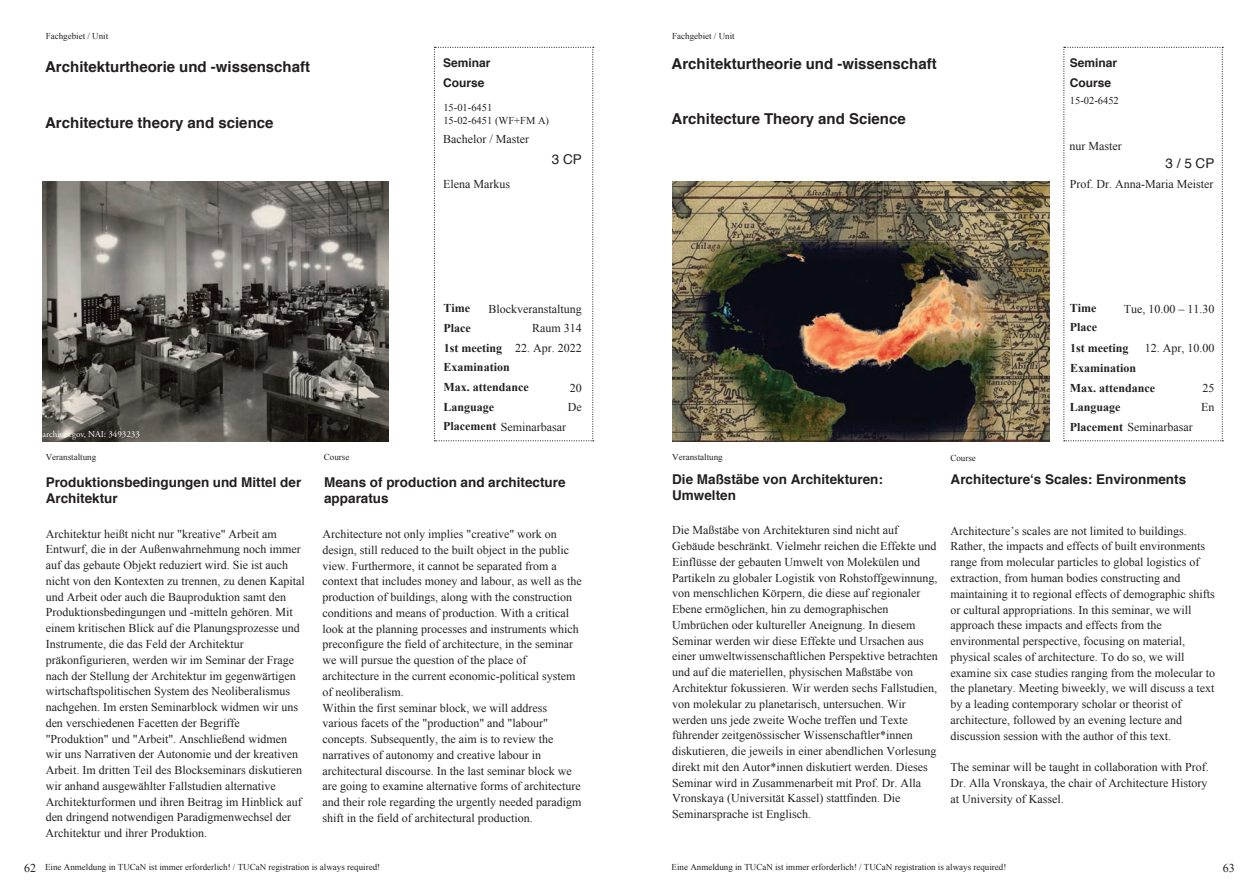
<style>
.page{position:relative;width:1259px;height:893px;background:#fff}
.page>*{position:absolute;margin:0;border:0;box-sizing:border-box;transform-origin:0 0}
.t1{font:700 15px "Helvetica";color:#231f20}
.t2{font:700 13.5px/16px "Helvetica";color:#231f20}
.t3{font:13.5px "Helvetica";color:#231f20}
.t4{font:12px/15.8px "Times New Roman";color:#231f20}
.t5{font:700 12px/20px "Times New Roman";color:#231f20}
.t6{font:700 12px/19.8px "Helvetica";color:#231f20}
.t7{font:12px "Times New Roman";color:#231f20}
.t8{font:10.5px/13.8px "Times New Roman";color:#231f20}
.t9{font:9px "Times New Roman";color:#231f20}
.t10{font:9px "Adobe Garamond Pro";color:#fff}
.s1{font-weight:700}
</style>
<div class="page">
<img style="left:43px;top:182px;width:346px;height:259px">
<img style="left:672px;top:182px;width:377px;height:259px">
<svg style="left:434px;top:47px;width:160px;height:394px"></svg>
<svg style="left:1063px;top:47px;width:160px;height:394px"></svg>
<p class="t9" style="left:46px;top:30px;width:64px">Fachgebiet / Unit</p>
<p class="t1" style="left:45px;top:55px;width:266px">Architekturtheorie und -wissenschaft</p>
<p class="t6" style="left:443px;top:53px;width:49px">Seminar<br>Course</p>
<p class="t8" style="left:443px;top:100px;width:107px">15-01-6451<br>15-02-6451 (WF+FM A)<br>BA: nur disz. Vertiefung</p>
<p class="t1" style="left:45px;top:110px;width:230px">Architecture theory and science</p>
<p class="t4" style="left:443px;top:130px;width:87px">Bachelor / Master</p>
<p class="t4" style="left:443px;top:176px;width:68px">Elena Markus</p>
<p class="t3" style="left:552px;top:149px;width:31px">3 CP</p>
<p class="t10" style="left:43px;top:429px;width:99px">archives.gov, NAI: 3493233</p>
<p class="t9" style="left:46px;top:451px;width:52px">Veranstaltung</p>
<p class="t2" style="left:46px;top:474px;width:257px">Produktionsbedingungen und Mittel der<br>Architektur</p>
<p class="t4" style="left:46px;top:526px;width:261px">Architektur heißt nicht nur "kreative" Arbeit am Entwurf, die in der Außenwahrnehmung noch immer auf das gebaute Objekt reduziert wird. Sie ist auch nicht von den Kontexten zu trennen, zu denen Kapital und Arbeit oder auch die Bauproduktion samt den Produktionsbedingungen und -mitteln gehören. Mit einem kritischen Blick auf die Planungsprozesse und Instrumente, die das Feld der Architektur präkonfigurieren, werden wir im Seminar der Frage nach der Stellung der Architektur im gegenwärtigen wirtschaftspolitischen System des Neoliberalismus nachgehen. Im ersten Seminarblock widmen wir uns den verschiedenen Facetten der Begriffe "Produktion" und "Arbeit". Anschließend widmen wir uns Narrativen der Autonomie und der kreativen Arbeit. Im dritten Teil des Blockseminars diskutieren wir anhand ausgewählter Fallstudien alternative Architekturformen und ihren Beitrag im Hinblick auf den dringend notwendigen Paradigmenwechsel der Architektur und ihrer Produktion.</p>
<p class="t5" style="left:443px;top:298px;width:28px">Time</p>
<p class="t4" style="left:488px;top:301px;width:95px">Blockveranstaltung</p>
<p class="t5" style="left:443px;top:317px;width:29px">Place</p>
<p class="t4" style="left:444px;top:318px;width:140px;line-height:20px;text-align:right">Raum 314<br><span class="s1">1st meeting</span> 22. Apr. 2022</p>
<p class="t5" style="left:443px;top:357px;width:87px">Examination<br>Max. attendance</p>
<p class="t4" style="left:570px;top:380px;width:13px">20</p>
<p class="t5" style="left:443px;top:396px;width:52px">Language</p>
<p class="t4" style="left:568px;top:399px;width:15px">De</p>
<p class="t4" style="left:443px;top:419px;width:124px"><span class="s1">Placement</span> Seminarbasar</p>
<p class="t9" style="left:324px;top:451px;width:27px">Course</p>
<p class="t2" style="left:324px;top:475px;width:243px">Means of production and architecture apparatus</p>
<p class="t4" style="left:322px;top:526px;width:261px">Architecture not only implies "creative" work on design, still reduced to the built object in the public view. Furthermore, it cannot be separated from a context that includes money and labour, as well as the production of buildings, along with the construction conditions and means of production. With a critical look at the planning processes and instruments which preconfigure the field of architecture, in the seminar we will pursue the question of the place of architecture in the current economic-political system of neoliberalism.<br>Within the first seminar block, we will address various facets of the "production" and "labour" concepts. Subsequently, the aim is to review the narratives of autonomy and creative labour in architectural discourse. In the last seminar block we are going to examine alternative forms of architecture and their role regarding the urgently needed paradigm shift in the field of architectural production.</p>
<p class="t9" style="left:672px;top:30px;width:64px">Fachgebiet / Unit</p>
<p class="t1" style="left:671px;top:51px;width:266px">Architekturtheorie und -wissenschaft</p>
<p class="t6" style="left:1069px;top:53px;width:49px">Seminar<br>Course</p>
<p class="t8" style="left:1070px;top:94px;width:50px">15-02-6452</p>
<p class="t4" style="left:1069px;top:138px;width:54px">nur Master</p>
<p class="t1" style="left:671px;top:107px;width:236px">Architecture Theory and Science</p>
<p class="t3" style="left:1165px;top:153px;width:50px">3/5CP</p>
<p class="t4" style="left:1069px;top:176px;width:145px">Prof. Dr. Anna-Maria Meister</p>
<p class="t5" style="left:1070px;top:297px;width:28px">Time</p>
<p class="t4" style="left:1123px;top:301px;width:92px">Tue, 10.00 – 11.30</p>
<p class="t5" style="left:1070px;top:317px;width:60px;line-height:20.9px">Place<br>1st meeting</p>
<p class="t4" style="left:1144px;top:340px;width:71px">12. Apr, 10.00</p>
<p class="t5" style="left:1070px;top:357px;width:87px">Examination<br>Max. attendance</p>
<p class="t4" style="left:1202px;top:379px;width:13px">25</p>
<p class="t5" style="left:1070px;top:397px;width:52px">Language</p>
<p class="t4" style="left:1201px;top:399px;width:15px">En</p>
<p class="t4" style="left:1069px;top:419px;width:124px"><span class="s1">Placement</span> Seminarbasar</p>
<p class="t9" style="left:672px;top:451px;width:52px">Veranstaltung</p>
<p class="t2" style="left:672px;top:471px;width:212px">Die Maßstäbe von Architekturen:<br>Umwelten</p>
<p class="t4" style="left:672px;top:522px;width:267px">Die Maßstäbe von Architekturen sind nicht auf Gebäude beschränkt. Vielmehr reichen die Effekte und Einflüsse der gebauten Umwelt von Molekülen und Partikeln zu globaler Logistik von Rohstoffgewinnung, von menschlichen Körpern, die diese auf regionaler Ebene ermöglichen, hin zu demographischen Umbrüchen oder kultureller Aneignung. In diesem Seminar werden wir diese Effekte und Ursachen aus einer umweltwissenschaftlichen Perspektive betrachten und auf die materiellen, physischen Maßstäbe von Architektur fokussieren. Wir werden sechs Fallstudien, von molekular zu planetarisch, untersuchen. Wir werden uns jede zweite Woche treffen und Texte führender zeitgenössischer Wissenschaftler*innen diskutieren, die jeweils in einer abendlichen Vorlesung direkt mit den Autor*innen diskutiert werden. Dieses Seminar wird in Zusammenarbeit mit Prof. Dr. Alla Vronskaya (Universität Kassel) stattfinden. Die Seminarsprache ist Englisch.</p>
<p class="t4" style="left:950px;top:523px;width:266px">Architecture’s scales are not limited to buildings.<br>Rather, the impacts and effects of built environments range from molecular particles to global logistics of extraction, from human bodies constructing and maintaining it to regional effects of demographic shifts or cultural appropriations. In this seminar, we will approach these impacts and effects from the environmental perspective, focusing on material, physical scales of architecture. To do so, we will examine six case studies ranging from the molecular to the planetary. Meeting biweekly, we will discuss a text by a leading contemporary scholar or theorist of architecture, followed by an evening lecture and discussion session with the author of this text.</p>
<p class="t9" style="left:950px;top:451px;width:27px">Course</p>
<p class="t2" style="left:950px;top:471px;width:237px">Architectureʻs Scales: Environments</p>
<p class="t4" style="left:950px;top:759px;width:260px;text-align:justify">The seminar will be taught in collaboration with Prof.<br>Dr. Alla Vronskaya, the chair of Architecture History at University of Kassel.</p>
<p class="t7" style="left:24px;top:859px;width:13px">62</p>
<p class="t7" style="left:1222px;top:859px;width:13px">63</p>
<p class="t9" style="left:45px;top:861px;width:336px">Eine Anmeldung in TUCaN ist immer erforderlich! / TUCaN registration is always required!</p>
<p class="t9" style="left:671px;top:861px;width:336px">Eine Anmeldung in TUCaN ist immer erforderlich! / TUCaN registration is always required!</p>
</div>
